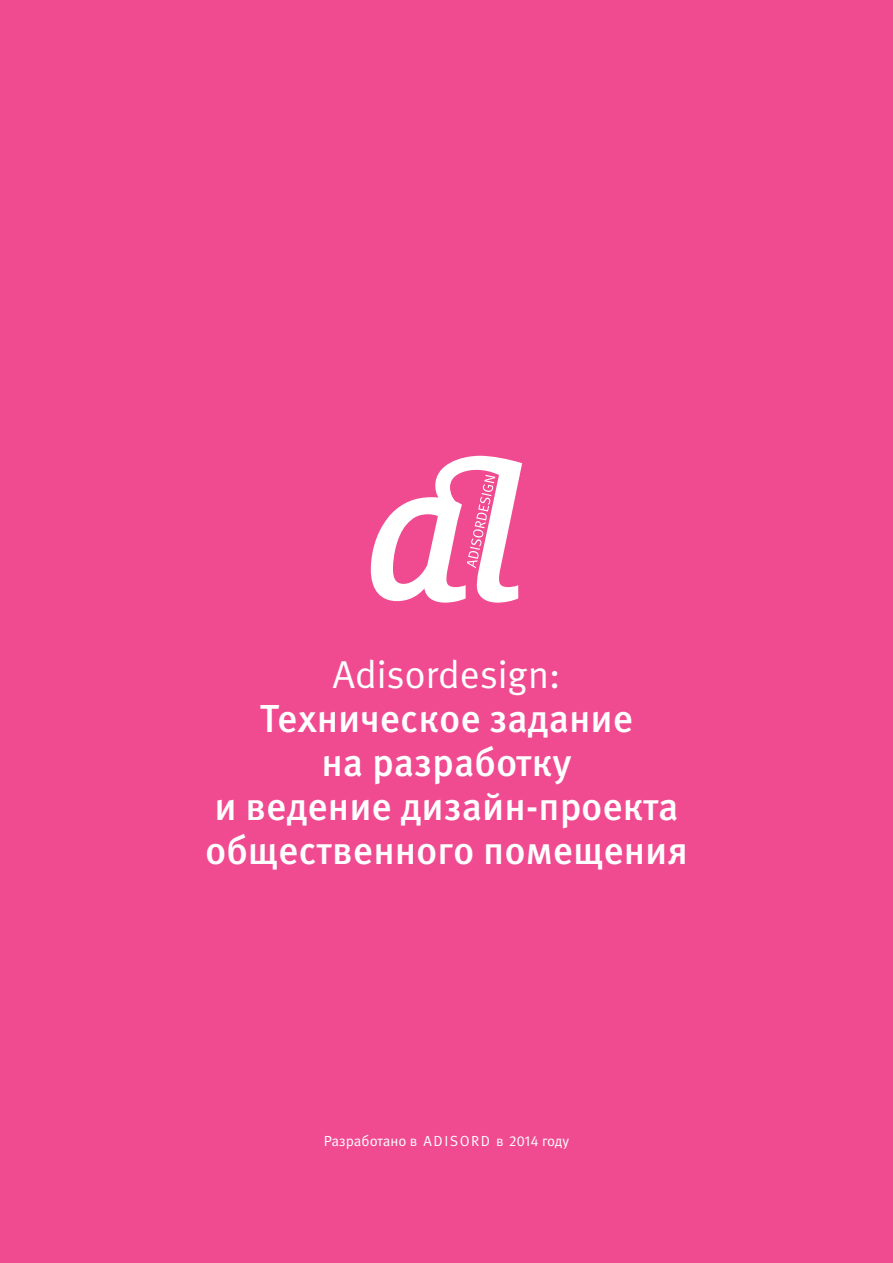
<style>
.page{position:relative;width:893px;height:1263px;background:#f04b91}
.page>*{position:absolute;margin:0;border:0;box-sizing:border-box;transform-origin:0 0}
.Заголовок_титульная{font:500 39px/44.1px "Meta Pro";color:#fff;text-align:center}
.t1{font:39px "Meta Pro";letter-spacing:-.015em;color:#fff}
.t2{font:14.7px "Meta Pro";color:#fff}
</style>
<div class="page">
<svg style="left:371px;top:456px;width:151px;height:147px"></svg>
<p class="t1" style="left:332px;top:650px;width:230px">Adisordesign:</p>
<p class="Заголовок_титульная" style="left:205px;top:698px;width:484px">Техническое задание<br>на разработку<br>и ведение дизайн-проекта общественного помещения</p>
<p class="t2" style="left:324px;top:1131px;width:247px">Разработано в ADISORD в 2014 году</p>
</div>
